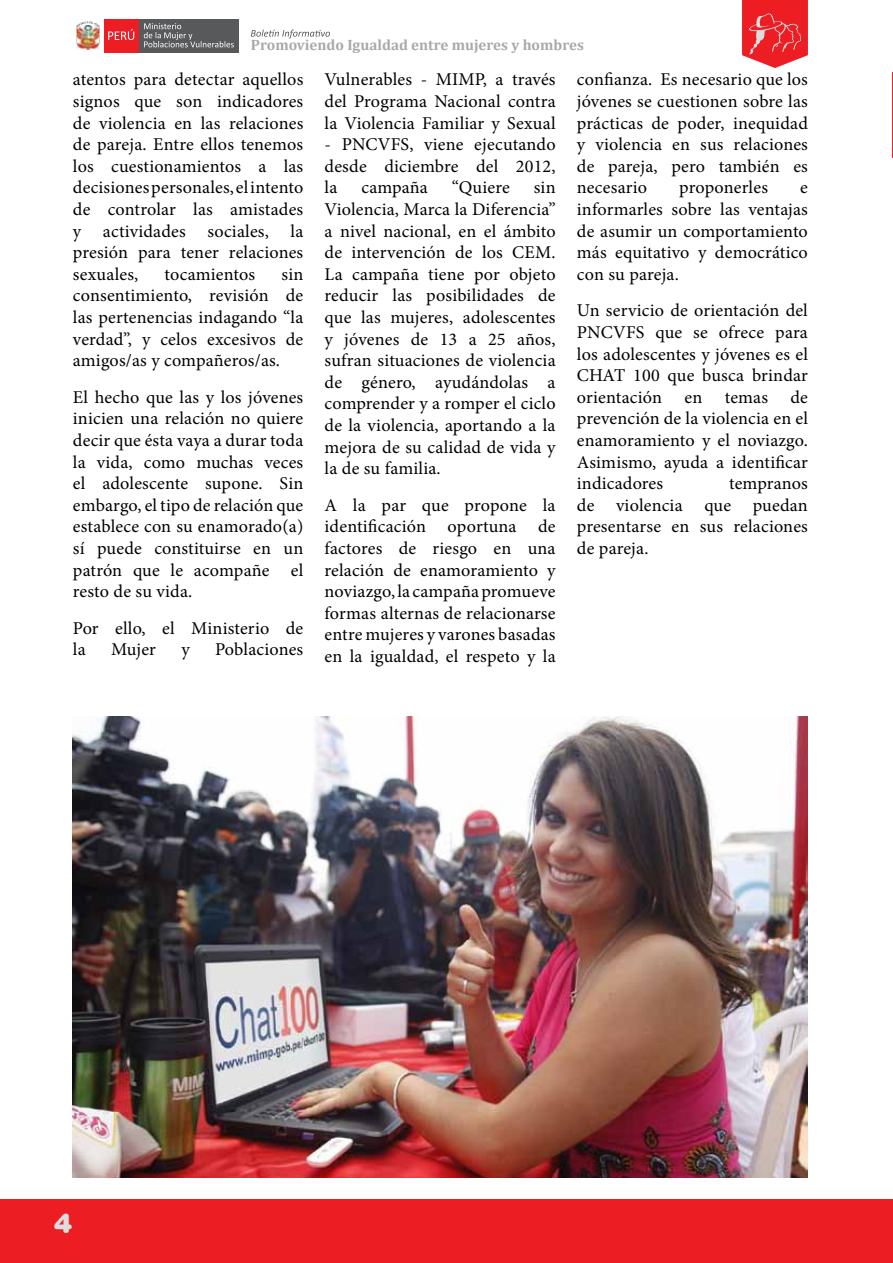
<style>
.page{position:relative;width:893px;height:1263px;background:#fff}
.page>*{position:absolute;margin:0;border:0;box-sizing:border-box;transform-origin:0 0}
.t1{font:27px "Swiss 721 BT Black Rounded";color:#dcddde}
.t2{font:18px/21.6px "Minion Pro";letter-spacing:.01em;color:#000;text-align:justify}
.t3{font:700 15px "Cambria";color:#a7a9ac}
</style>
<div class="page">
<div style="left:0;top:1199px;width:892px;height:64px;background:#ed1d24"></div>
<svg style="left:251px;top:30px;width:79px;height:8px"></svg>
<img style="left:77px;top:27px;width:22px;height:23px">
<svg style="left:76px;top:21px;width:24px;height:6px"></svg>
<div style="left:104px;top:19px;width:35px;height:33px;background:#ed1d24"></div>
<svg style="left:108px;top:29px;width:26px;height:11px"></svg>
<div style="left:140px;top:19px;width:99px;height:33px;background:#58595b"></div>
<svg style="left:144px;top:23px;width:90px;height:24px"></svg>
<svg style="left:742px;top:0;width:66px;height:68px;background:#ed4046"></svg>
<hr style="left:892px;top:72px;width:1px;height:85px;background:#ed1d24">
<img style="left:72px;top:716px;width:736px;height:462px">
<p class="t3" style="left:251px;top:34px;width:335px">Promoviendo Igualdad entre mujeres y hombres</p>
<p class="t2" style="left:73px;top:69px;width:232px">atentos para detectar aquellos signos que son indicadores de violencia en las relaciones de pareja. Entre ellos tenemos los cuestionamientos a las decisiones personales, el intento de controlar las amistades y actividades sociales, la presión para tener relaciones sexuales,</p>
<p class="t2" style="left:325px;top:69px;width:233px">Vulnerables - MIMP, a través del Programa Nacional contra la Violencia Familiar y Sexual</p>
<p class="t2" style="left:325px;top:134px;width:233px">- PNCVFS, viene ejecutando desde diciembre del 2012, la</p>
<p class="t2" style="left:577px;top:69px;width:233px">confianza. Es necesario que los jóvenes se cuestionen sobre las prácticas de poder, inequidad y violencia en sus relaciones de pareja, pero también es necesario</p>
<p class="t2" style="left:361px;top:177px;width:68px">campaña</p>
<p class="t2" style="left:452px;top:177px;width:59px">“Quiere</p>
<p class="t2" style="left:679px;top:177px;width:90px">proponerles</p>
<p class="t2" style="left:325px;top:177px;width:233px;text-indent:209px">sin Violencia, Marca la Diferencia” a nivel nacional, en el ámbito de intervención de los CEM.<br>La campaña tiene por objeto reducir las posibilidades de que las mujeres, adolescentes y jóvenes de 13 a 25 años, sufran situaciones de violencia de género, ayudándolas a comprender y a romper el ciclo de la violencia, aportando a la mejora de su calidad de vida y la de su familia.</p>
<p class="t2" style="left:325px;top:494px;width:233px">A la par que propone la identificación oportuna de factores de riesgo en una relación de enamoramiento y noviazgo, la campaña promueve formas alternas de relacionarse entre mujeres y varones basadas en la igualdad, el respeto y la</p>
<p class="t2" style="left:577px;top:177px;width:233px;text-indent:223px">e informarles sobre las ventajas de asumir un comportamiento más equitativo y democrático con su pareja.</p>
<p class="t2" style="left:577px;top:300px;width:233px">Un servicio de orientación del PNCVFS que se ofrece para los adolescentes y jóvenes es el CHAT 100 que busca brindar orientación en temas de prevención de la violencia en el enamoramiento y el noviazgo.<br>Asimismo, ayuda a identificar indicadores</p>
<p class="t2" style="left:73px;top:263px;width:232px;text-indent:209px">sin consentimiento, revisión de las pertenencias indagando “la verdad”, y celos excesivos de amigos/as y compañeros/as.</p>
<p class="t2" style="left:73px;top:386px;width:232px">El hecho que las y los jóvenes inicien una relación no quiere decir que ésta vaya a durar toda la vida, como muchas veces el adolescente supone. Sin embargo, el tipo de relación que establece con su enamorado(a) sí puede constituirse en un patrón que le acompañe el resto de su vida.</p>
<p class="t2" style="left:73px;top:617px;width:232px">Por ello, el Ministerio de la</p>
<p class="t2" style="left:165px;top:263px;width:92px">tocamientos</p>
<p class="t2" style="left:577px;top:473px;width:233px;text-indent:152px">tempranos de violencia que puedan presentarse en sus relaciones de pareja.</p>
<p class="t2" style="left:111px;top:639px;width:46px">Mujer</p>
<p class="t2" style="left:181px;top:639px;width:10px">y</p>
<p class="t2" style="left:215px;top:639px;width:90px">Poblaciones</p>
<h1 class="t1" style="left:54px;top:1207px;width:19px">4</h1>
</div>
